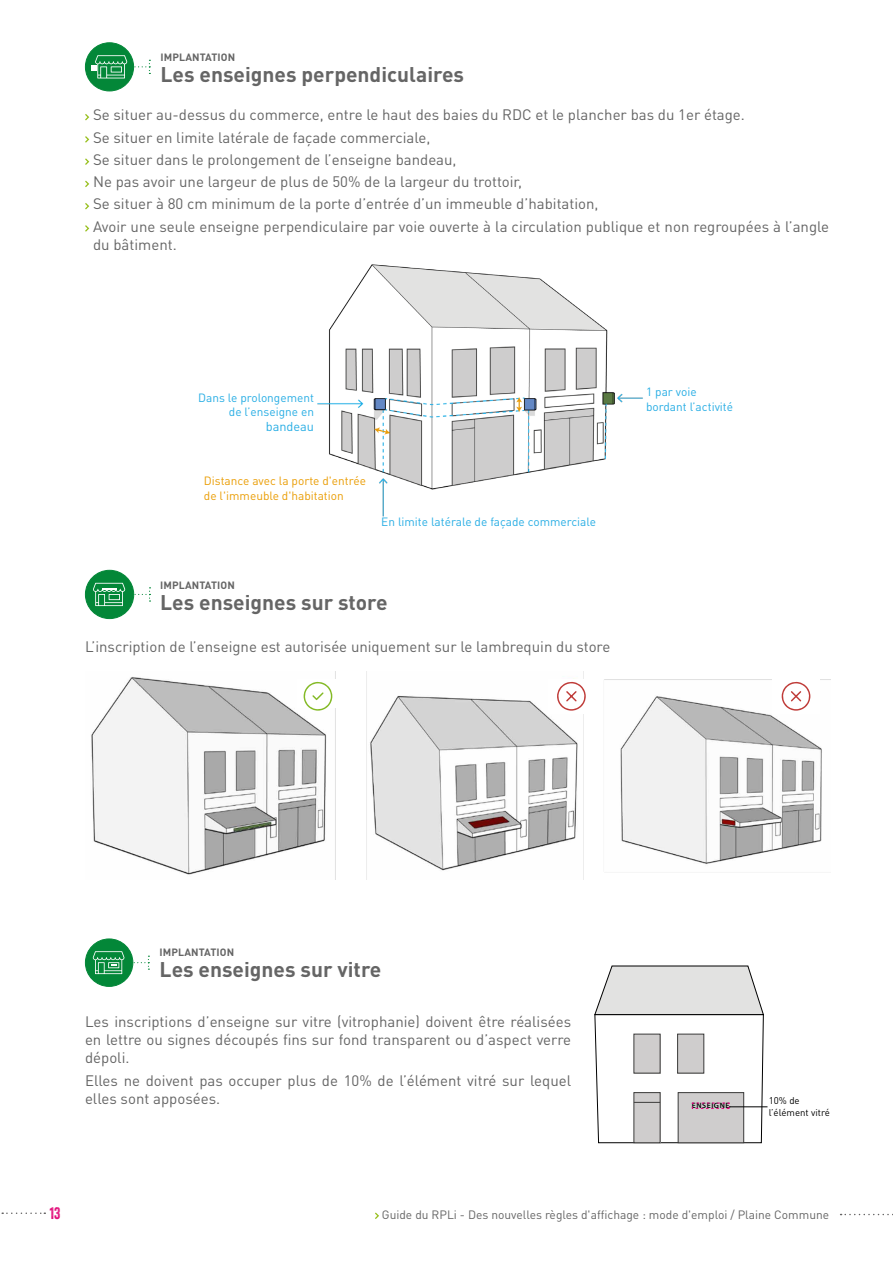
<style>
.page{position:relative;width:893px;height:1263px;background:#fff}
.page>*{position:absolute;margin:0;border:0;box-sizing:border-box;transform-origin:0 0}
.t1{font:700 21px "DIN Pro";color:#656565}
.t2{font:16.2px "Veneer";color:#e20f7b}
.t3{font:15px/22.2px "DIN Pro";color:#656565}
.t4{font:12.75px "DIN Pro";color:#27ade4}
.t5{font:12px "DIN Pro";color:#656565}
.t6{font:11.85px/14.2px "DIN Pro";color:#27ade4;text-align:right}
.t7{font:11.85px/14.2px "DIN Pro";color:#ea9d04}
.t8{font:700 10.5px "DIN Pro";letter-spacing:.01em;color:#656565}
.t9{font:9.6px/11.6px "DIN Pro";color:#000}
.t10{font:600 7.8px "Myriad Pro";letter-spacing:.075em;color:#000}
</style>
<div class="page">
<img style="left:317px;top:264px;width:326px;height:253px">
<svg style="left:85px;top:114px;width:4px;height:6px"></svg>
<svg style="left:85px;top:136px;width:4px;height:7px"></svg>
<svg style="left:85px;top:158px;width:4px;height:7px"></svg>
<svg style="left:85px;top:181px;width:4px;height:6px"></svg>
<svg style="left:85px;top:203px;width:4px;height:6px"></svg>
<svg style="left:85px;top:225px;width:4px;height:7px"></svg>
<div style="left:85px;top:43px;width:49px;height:48px;background:#038738;border-radius:50%"></div>
<div style="left:85px;top:42px;width:49px;height:49px;border:1px solid #038738;border-radius:50%"></div>
<svg style="left:91px;top:55px;width:59px;height:23px"></svg>
<div style="left:85px;top:570px;width:49px;height:49px;background:#038738;border-radius:50%"></div>
<div style="left:85px;top:570px;width:49px;height:49px;border:1px solid #038738;border-radius:50%"></div>
<svg style="left:132px;top:587px;width:19px;height:15px"></svg>
<svg style="left:93px;top:583px;width:32px;height:23px"></svg>
<div style="left:85px;top:939px;width:48px;height:47px;background:#038738;border-radius:50%"></div>
<div style="left:85px;top:938px;width:48px;height:49px;border:1px solid #038738;border-radius:50%"></div>
<svg style="left:131px;top:956px;width:18px;height:14px"></svg>
<svg style="left:93px;top:951px;width:31px;height:23px"></svg>
<img style="left:91px;top:672px;width:739px;height:207px">
<div style="left:298px;top:679px;width:55px;height:29px;background:#fff"></div>
<div style="left:548px;top:679px;width:47px;height:34px;background:#fff"></div>
<div style="left:772px;top:679px;width:48px;height:34px;background:#fff"></div>
<svg style="left:557px;top:682px;width:29px;height:29px"></svg>
<svg style="left:782px;top:682px;width:28px;height:29px"></svg>
<svg style="left:304px;top:682px;width:28px;height:29px"></svg>
<hr style="left:730px;top:1106px;width:37px;height:1px;background:#010202">
<svg style="left:594px;top:965px;width:170px;height:178px"></svg>
<svg style="left:2px;top:1212px;width:43px;height:2px"></svg>
<svg style="left:841px;top:1214px;width:52px;height:1px"></svg>
<svg style="left:375px;top:1212px;width:4px;height:7px"></svg>
<p class="t8" style="left:161px;top:50px;width:76px">IMPLANTATION</p>
<h1 class="t1" style="left:161px;top:60px;width:305px">Les enseignes perpendiculaires</h1>
<p class="t3" style="left:93px;top:103px;width:738px">Se situer au-dessus du commerce, entre le haut des baies du RDC et le plancher bas du 1er étage.<br>Se situer en limite latérale de façade commerciale,<br>Se situer dans le prolongement de l’enseigne bandeau,<br>Ne pas avoir une largeur de plus de 50% de la largeur du trottoir,<br>Se situer à 80 cm minimum de la porte d’entrée d’un immeuble d’habitation,<br>Avoir une seule enseigne perpendiculaire par voie ouverte à la circulation publique et non regroupées à l’angle</p>
<p class="t3" style="left:93px;top:233px;width:85px">du bâtiment.</p>
<p class="t6" style="left:198px;top:390px;width:117px">Dans le prolongement de l’enseigne en</p>
<p class="t4" style="left:266px;top:418px;width:50px">bandeau</p>
<p class="t7" style="left:204px;top:473px;width:164px">Distance avec la porte d'entrée de l'immeuble d'habitation</p>
<p class="t6" style="left:381px;top:515px;width:216px">En limite latérale de façade commerciale</p>
<p class="t8" style="left:160px;top:578px;width:76px">IMPLANTATION</p>
<h1 class="t1" style="left:160px;top:588px;width:229px">Les enseignes sur store</h1>
<p class="t3" style="left:85px;top:635px;width:527px">L’inscription de l’enseigne est autorisée uniquement sur le lambrequin du store</p>
<p class="t6" style="left:646px;top:384px;width:89px;text-align:left">1 par voie bordant l’activité</p>
<p class="t8" style="left:160px;top:945px;width:76px">IMPLANTATION</p>
<h1 class="t1" style="left:160px;top:955px;width:223px">Les enseignes sur vitre</h1>
<p class="t3" style="left:85px;top:1012px;width:488px;line-height:18px;text-align:justify">Les inscriptions d’enseigne sur vitre (vitrophanie) doivent être réalisées en lettre ou signes découpés fins sur fond transparent ou d’aspect verre dépoli.</p>
<p class="t3" style="left:85px;top:1070px;width:488px;line-height:18px">Elles ne doivent pas occuper plus de 10% de l’élément vitré sur lequel elles sont apposées.</p>
<p class="t10" style="left:692px;top:1101px;width:39px">ENSEIGNE</p>
<p class="t9" style="left:769px;top:1094px;width:63px">10% de l’élément vitré</p>
<p class="t2" style="left:50px;top:1204px;width:12px">13</p>
<p class="t5" style="left:382px;top:1206px;width:449px">Guide du RPLi - Des nouvelles règles d'affichage : mode d'emploi / Plaine Commune</p>
</div>
